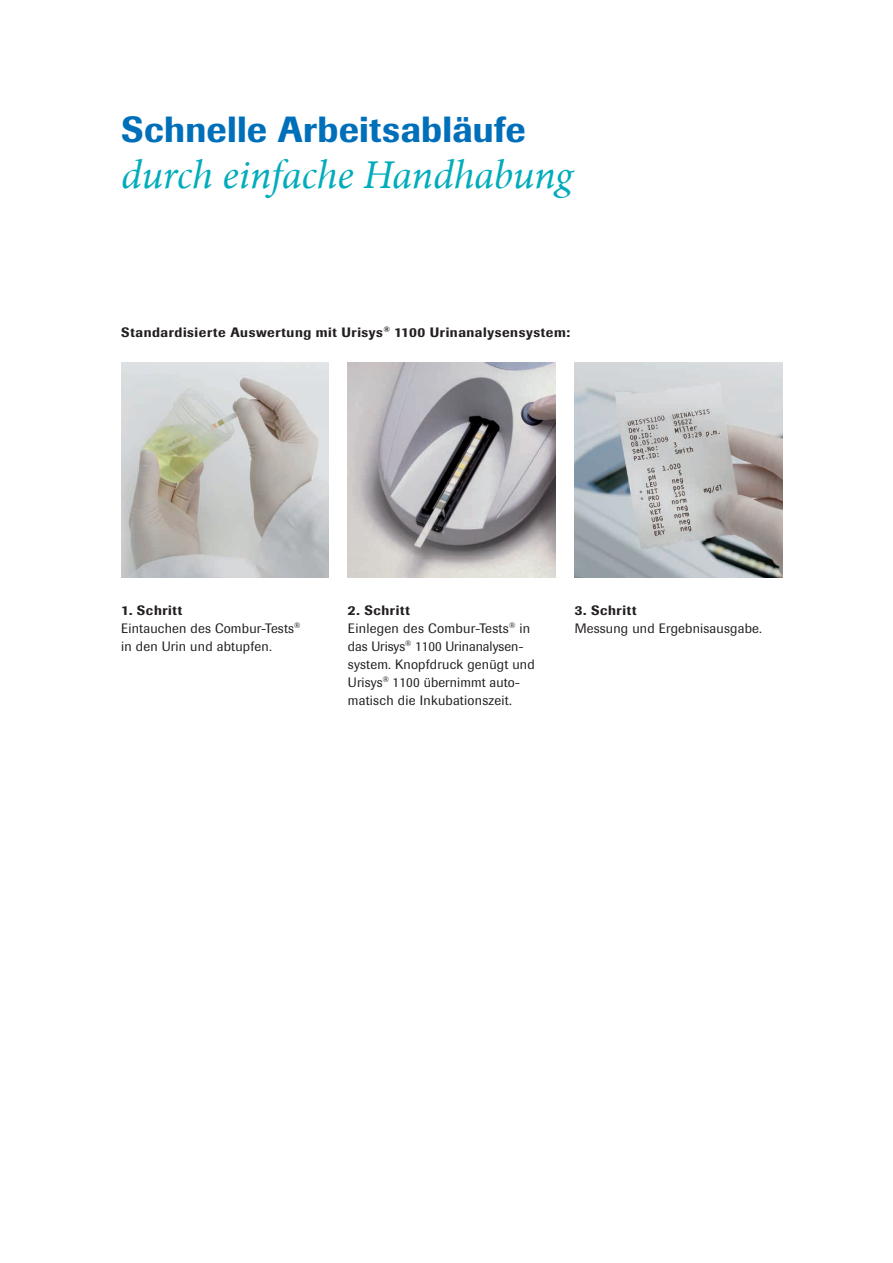
<style>
.page{position:relative;width:893px;height:1263px;background:#fff}
.page>*{position:absolute;margin:0;border:0;box-sizing:border-box;transform-origin:0 0}
.t1{font:italic 40.5px "Minion";letter-spacing:-.005em;color:#00acbc}
.t2{font:500 36px "Imago Pro";letter-spacing:.005em;color:#006fba}
.t3{font:13.5px/18px "Imago Pro";letter-spacing:.015em;color:#231f20}
.t4{font:500 13.5px "Imago Pro";letter-spacing:.045em;color:#231f20}
.s1{font-weight:500}
</style>
<div class="page">
<img style="left:575px;top:363px;width:207px;height:215px">
<img style="left:121px;top:363px;width:208px;height:215px">
<img style="left:348px;top:363px;width:208px;height:215px">
<h2 class="t2" style="left:121px;top:106px;width:406px">Schnelle Arbeitsabläufe</h2>
<h1 class="t1" style="left:121px;top:147px;width:453px">durch einfache Handhabung</h1>
<p class="t4" style="left:121px;top:323px;width:450px">Standardisierte Auswertung mit Urisys<sup>®</sup> 1100 Urinanalysensystem:</p>
<p class="t3" style="left:121px;top:601px;width:181px"><span class="s1">1. Schritt<br></span>Eintauchen des Combur-Tests<sup>® </sup>in den Urin und abtupfen.</p>
<p class="t3" style="left:348px;top:601px;width:188px"><span class="s1">2. Schritt<br></span>Einlegen des Combur-Tests<sup>®</sup> in das Urisys<sup>®</sup> 1100 Urinanalysen&shy;system. Knopfdruck genügt und<br>Urisys<sup>®</sup> 1100 übernimmt auto&shy;matisch die Inkubationszeit.</p>
<p class="t4" style="left:575px;top:601px;width:63px">3. Schritt</p>
<p class="t3" style="left:575px;top:619px;width:189px">Messung und Ergebnisausgabe.</p>
</div>
